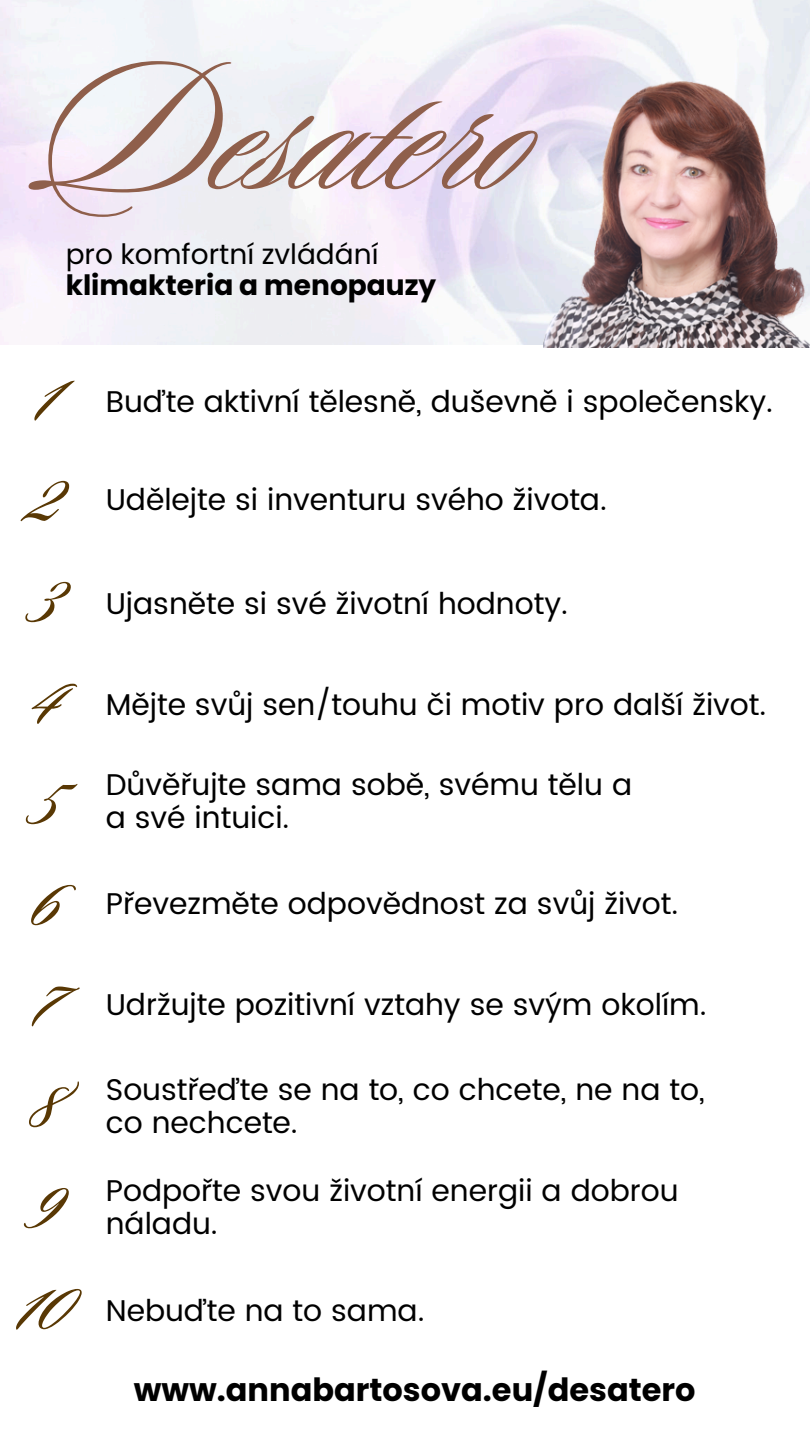
<style>
.page{position:relative;width:810px;height:1440px;background:#fff}
.page>*{position:absolute;margin:0;border:0;box-sizing:border-box;transform-origin:0 0}
.t1{font:192.1px "Sloop Script Pro";color:#8f5f4b}
.t2{font:100px "Sloop Script Pro";color:#593804}
.t3{font:700 32px "Poppins";color:#000}
.t4{font:30px/33px "Poppins";color:#000}
.t5{font:700 28px/30.8px "Poppins";color:#000}
.s1{font-weight:400}
</style>
<div class="page">
<img style="left:544px;top:81px;width:266px;height:266px">
<h1 class="t1" style="left:34px;top:34px;width:499px">Desatero</h1>
<p class="t5" style="left:66px;top:239px;width:372px"><span class="s1">pro komfortní zvládání </span>klimakteria a menopauzy</p>
<p class="t2" style="left:37px;top:339px;width:25px">1</p>
<p class="t4" style="left:106px;top:385px;width:669px">Buďte aktivní tělesně, duševně i společensky.</p>
<p class="t2" style="left:33px;top:440px;width:34px">2</p>
<p class="t4" style="left:106px;top:483px;width:503px">Udělejte si inventuru svého života.</p>
<p class="t2" style="left:36px;top:541px;width:28px">3</p>
<p class="t4" style="left:106px;top:587px;width:464px">Ujasněte si své životní hodnoty.</p>
<p class="t2" style="left:33px;top:642px;width:33px">4</p>
<p class="t4" style="left:106px;top:688px;width:662px">Mějte svůj sen/touhu či motiv pro další život.</p>
<p class="t2" style="left:37px;top:743px;width:25px">5</p>
<p class="t4" style="left:106px;top:768px;width:528px">Důvěřujte sama sobě, svému tělu a</p>
<h3 class="t4" style="left:106px;top:801px;width:185px">a své intuici.</h3>
<p class="t2" style="left:35px;top:844px;width:30px">6</p>
<p class="t4" style="left:106px;top:887px;width:574px">Převezměte odpovědnost za svůj život.</p>
<p class="t2" style="left:35px;top:945px;width:29px">7</p>
<p class="t4" style="left:106px;top:988px;width:602px">Udržujte pozitivní vztahy se svým okolím.</p>
<p class="t2" style="left:35px;top:1046px;width:30px">8</p>
<p class="t4" style="left:106px;top:1073px;width:600px">Soustřeďte se na to, co chcete, ne na to,</p>
<h3 class="t4" style="left:106px;top:1106px;width:193px">co nechcete.</h3>
<p class="t2" style="left:35px;top:1147px;width:30px">9</p>
<p class="t4" style="left:106px;top:1174px;width:574px">Podpořte svou životní energii a dobrou náladu.</p>
<p class="t2" style="left:19px;top:1248px;width:57px">10</p>
<p class="t4" style="left:106px;top:1294px;width:320px">Nebuďte na to sama.</p>
<p class="t3" style="left:134px;top:1367px;width:563px">www.annabartosova.eu/desatero</p>
</div>
